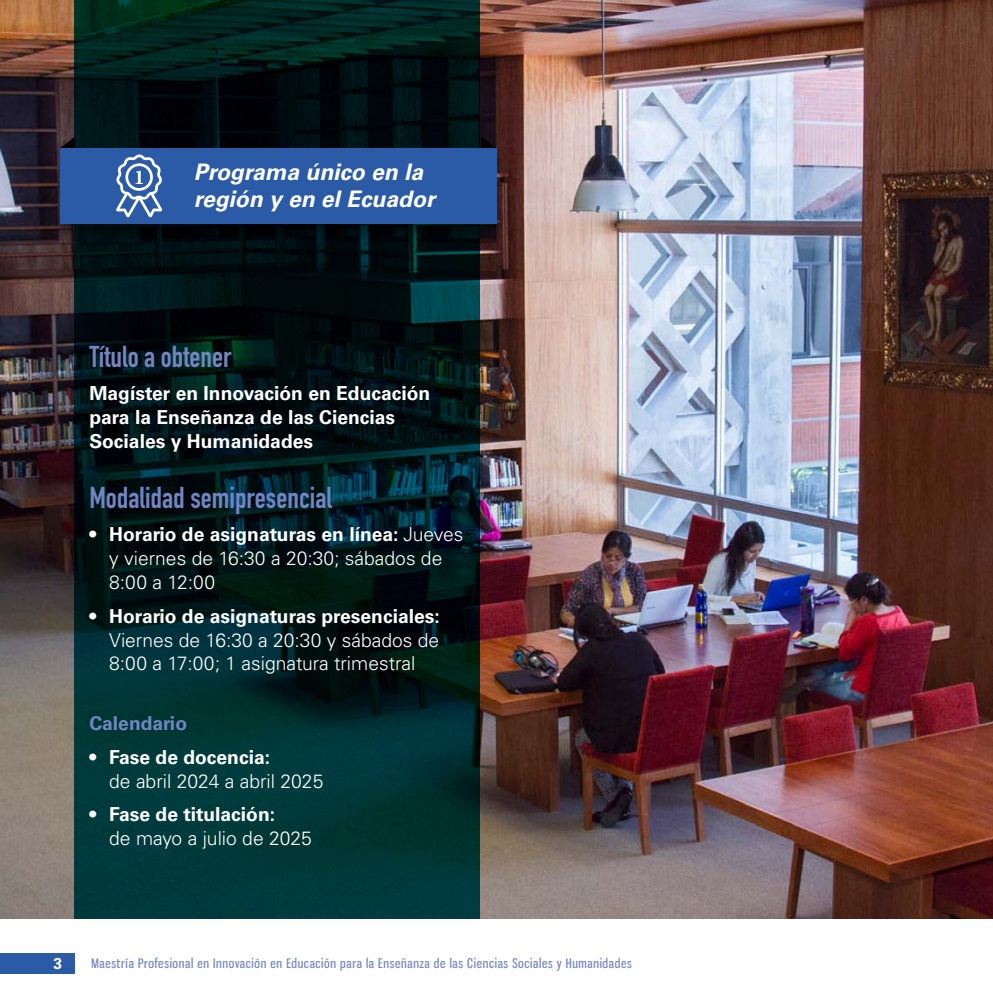
<style>
.page{position:relative;width:993px;height:993px;background:#fff}
.page>*{position:absolute;margin:0;border:0;box-sizing:border-box;transform-origin:0 0}
.t1{font:700 29.75px "DIN Condensed";color:#7085c2}
.t2{font:italic 700 22.75px/27.3px "Univers LT Std";color:#fff}
.t3{font:300 19.25px/23.8px "Univers LT Std";color:#fff}
.t4{font:700 19.25px/23.8px "Univers LT Std";color:#fff}
.t5{font:700 19.25px "Univers LT Std";color:#7085c2}
.t6{font:700 15.75px "Univers LT Std";color:#fff}
.t7{font:13.12px "Gnuolane Rg";letter-spacing:.05em;color:#7085c2}
.s1{font-weight:700}
</style>
<div class="page">
<div style="left:0;top:952px;width:74px;height:21px;background:#2b5aa6"></div>
<img style="left:0;top:0;width:992px;height:918px">
<svg style="left:74px;top:0;width:406px;height:918px;background:#001f20"></svg>
<svg style="left:60px;top:136px;width:15px;height:12px"></svg>
<svg style="left:481px;top:136px;width:15px;height:12px"></svg>
<div style="left:50px;top:148px;width:455px;height:95px;background:#000;opacity:.4"></div>
<div style="left:60px;top:148px;width:436px;height:75px;background:#2b5aa6"></div>
<svg style="left:116px;top:154px;width:46px;height:63px"></svg>
<p class="t2" style="left:194px;top:158px;width:242px">Programa único en la región y en el Ecuador</p>
<h1 class="t1" style="left:89px;top:336px;width:143px">Título a obtener</h1>
<p class="t4" style="left:89px;top:382px;width:342px">Magíster en Innovación en Educación para la Enseñanza de las Ciencias<br>Sociales y Humanidades</p>
<h1 class="t1" style="left:89px;top:477px;width:244px">Modalidad semipresencial</h1>
<p class="t3" style="left:109px;top:522px;width:355px;text-indent:-20px"><span class="s1">• Horario de asignaturas en línea:</span> Jueves y viernes de 16:30 a 20:30; sábados de<br>8:00 a 12:00</p>
<p class="t4" style="left:89px;top:604px;width:352px">• Horario de asignaturas presenciales:</p>
<p class="t3" style="left:109px;top:627px;width:331px">Viernes de 16:30 a 20:30 y sábados de<br>8:00 a 17:00; 1 asignatura trimestral</p>
<p class="t5" style="left:89px;top:711px;width:99px">Calendario</p>
<p class="t4" style="left:89px;top:745px;width:182px">• Fase de docencia:</p>
<p class="t3" style="left:109px;top:768px;width:215px">de abril 2024 a abril 2025</p>
<p class="t4" style="left:89px;top:802px;width:187px">• Fase de titulación:</p>
<p class="t3" style="left:109px;top:826px;width:204px">de mayo a julio de 2025</p>
<p class="t6" style="left:54px;top:953px;width:10px">3</p>
<p class="t7" style="left:92px;top:954px;width:541px">Maestría Profesional en Innovación en Educación para la Enseñanza de las Ciencias Sociales y Humanidades</p>
</div>
